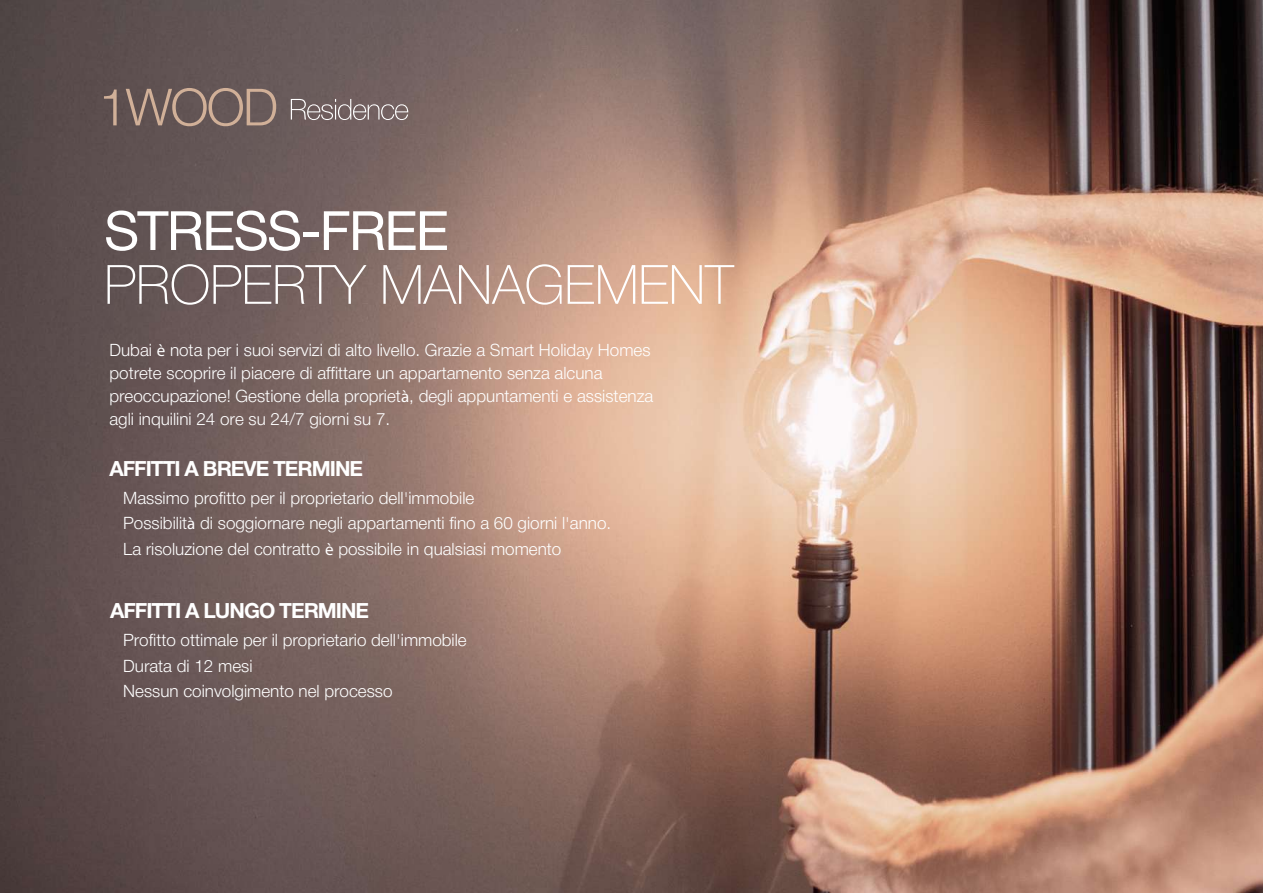
<style>
.page{position:relative;width:1263px;height:893px;background:#fff}
.page>*{position:absolute;margin:0;border:0;box-sizing:border-box;transform-origin:0 0}
.t1{font:100 54.3px "Helvetica Neue Cyr";letter-spacing:-.005em;color:#fff}
.t2{font:54.3px "Helvetica Neue Cyr";letter-spacing:-.035em;color:#fff}
.t3{font:700 21px "Helvetica Neue Cyr";letter-spacing:-.045em;color:#fff}
.t4{font:300 17.1px/25.5px "Helvetica Neue Cyr";color:#fff}
.s1{font-family:"Myriad Pro";font-weight:400}
</style>
<div class="page">
<img style="left:0;top:0;width:1263px;height:893px">
<svg style="left:104px;top:88px;width:172px;height:38px;background:#7e6b65"></svg>
<svg style="left:291px;top:99px;width:117px;height:21px;background:#8a7c7b"></svg>
<h1 class="t2" style="left:104px;top:201px;width:346px">STRESS-FREE</h1>
<h1 class="t1" style="left:104px;top:254px;width:631px">PROPERTY MANAGEMENT</h1>
<p class="t4" style="left:109px;top:339px;width:545px;line-height:22.8px">Dubai <span class="s1">è</span> nota per i suoi servizi di alto livello. Grazie a Smart Holiday Homes potrete scoprire il piacere di affittare un appartamento senza alcuna preoccupazione! Gestione della propriet<span class="s1">à</span>, degli appuntamenti e assistenza agli inquilini 24 ore su 24/7 giorni su 7.</p>
<p class="t3" style="left:109px;top:457px;width:255px">AFFITTI A BREVE TERMINE</p>
<p class="t4" style="left:123px;top:485px;width:490px">Massimo profitto per il proprietario dell'immobile<br>Possibilit<span class="s1">à</span> di soggiornare negli appartamenti fino a 60 giorni l'anno.<br>La risoluzione del contratto <span class="s1">è</span> possibile in qualsiasi momento</p>
<p class="t3" style="left:110px;top:599px;width:261px">AFFITTI A LUNGO TERMINE</p>
<p class="t4" style="left:123px;top:628px;width:345px">Profitto ottimale per il proprietario dell'immobile<br>Durata di 12 mesi<br>Nessun coinvolgimento nel processo</p>
</div>
